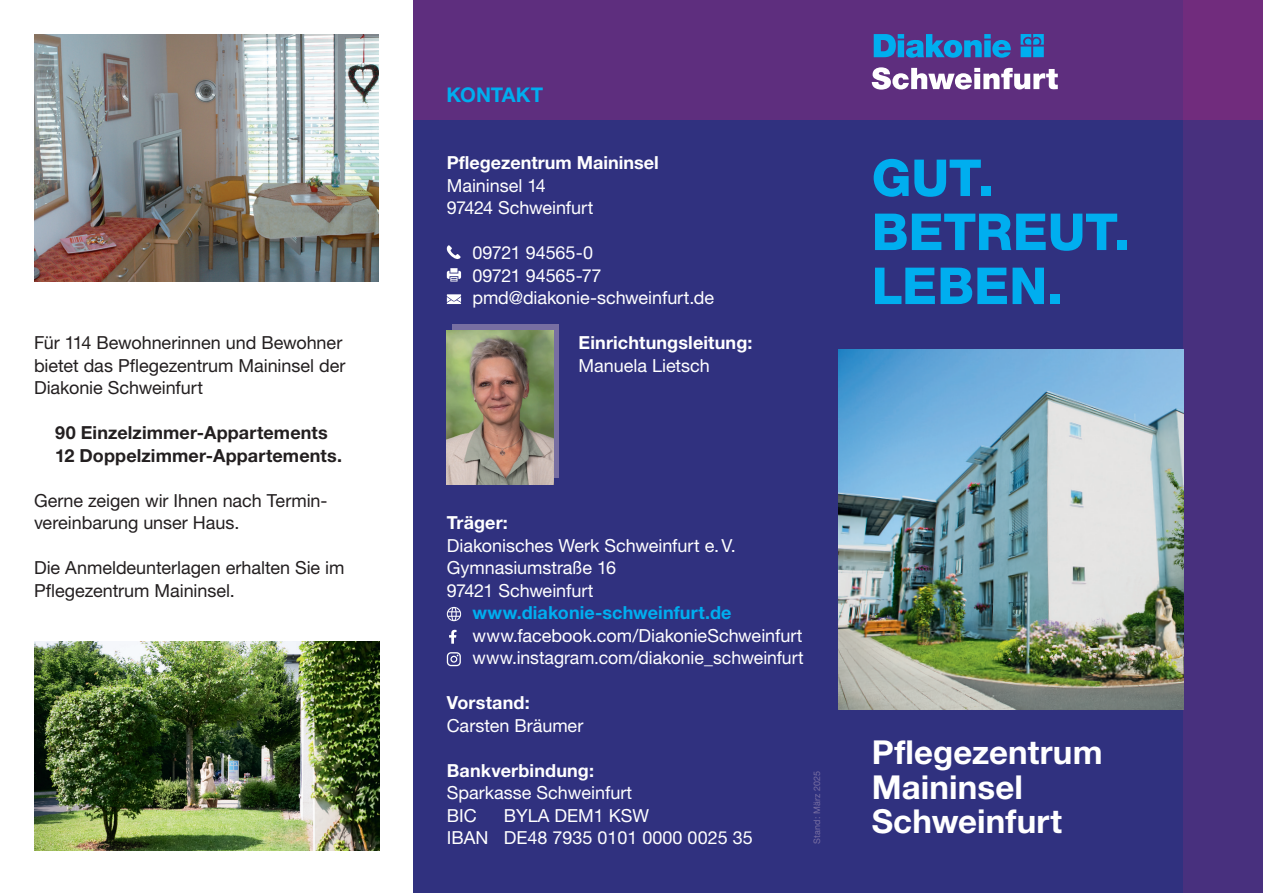
<style>
.page{position:relative;width:1263px;height:893px;background:#fff}
.page>*{position:absolute;margin:0;border:0;box-sizing:border-box;transform-origin:0 0}
.t1{font:800 51px/54px "Helvetica Neue LT Pro";color:#00aeef}
.t2{font:700 33px/34.5px "Helvetica Neue LT Pro";letter-spacing:.005em;color:#fff}
.t3{font:700 20.25px "Helvetica Neue LT Pro";color:#00aeef}
.t4{font:18px/22.5px "Helvetica Neue LT Pro";color:#fff}
.t5{font:18px/22.5px "Helvetica Neue LT Pro";letter-spacing:-.005em;color:#231f20}
.t6{font:700 18px "Helvetica Neue LT Pro";letter-spacing:.005em;color:#fff}
.t7{font:700 18px/22.5px "Helvetica Neue LT Pro";letter-spacing:.01em;color:#231f20}
.t8{font:700 18px "Helvetica Neue LT Pro";letter-spacing:.005em;color:#00aeef}
.t9{font:9px "Helvetica Neue LT Pro";letter-spacing:.025em;color:#786fa2}
</style>
<div class="page">
<img style="left:34px;top:34px;width:344px;height:248px">
<img style="left:34px;top:642px;width:345px;height:208px">
<div style="left:413px;top:116px;width:781px;height:777px;background:#30317f"></div>
<div style="left:413px;top:0;width:781px;height:119px;background:#5e2e7e"></div>
<div style="left:1183px;top:116px;width:80px;height:777px;background:#48307e"></div>
<div style="left:1183px;top:0;width:80px;height:119px;background:#712c7d"></div>
<svg style="left:872px;top:67px;width:186px;height:23px"></svg>
<svg style="left:874px;top:34px;width:170px;height:24px"></svg>
<svg style="left:447px;top:245px;width:14px;height:14px"></svg>
<svg style="left:447px;top:268px;width:14px;height:14px"></svg>
<svg style="left:447px;top:294px;width:14px;height:10px"></svg>
<svg style="left:447px;top:607px;width:14px;height:14px"></svg>
<svg style="left:449px;top:630px;width:7px;height:14px"></svg>
<svg style="left:447px;top:652px;width:14px;height:14px"></svg>
<img style="left:839px;top:349px;width:344px;height:360px">
<svg style="left:453px;top:325px;width:106px;height:153px;fill:#786fa2"></svg>
<img style="left:447px;top:331px;width:106px;height:153px">
<p class="t5" style="left:34px;top:331px;width:313px">Für 114 Bewohnerinnen und Bewohner bietet das Pflegezentrum Maininsel der<br>Diakonie Schweinfurt</p>
<p class="t7" style="left:55px;top:421px;width:288px">90 Einzelzimmer-Appartements<br>12 Doppelzimmer-Appartements.</p>
<p class="t5" style="left:34px;top:488px;width:295px">Gerne zeigen wir Ihnen nach Termin&shy;vereinbarung unser Haus.</p>
<p class="t5" style="left:34px;top:556px;width:312px">Die Anmeldeunterlagen erhalten Sie im<br>Pflegezentrum Maininsel.</p>
<p class="t3" style="left:446px;top:82px;width:98px">KONTAKT</p>
<p class="t6" style="left:447px;top:152px;width:213px">Pflegezentrum Maininsel</p>
<p class="t4" style="left:447px;top:173px;width:148px">Maininsel 14<br>97424 Schweinfurt</p>
<p class="t4" style="left:472px;top:241px;width:243px">09721 94565-0<br>09721 94565-77 pmd@diakonie-schweinfurt.de</p>
<p class="t6" style="left:579px;top:332px;width:175px">Einrichtungsleitung:</p>
<p class="t4" style="left:579px;top:353px;width:133px">Manuela Lietsch</p>
<h1 class="t1" style="left:872px;top:151px;width:260px">GUT.<br>BETREUT.<br>LEBEN.</h1>
<p class="t6" style="left:447px;top:512px;width:63px">Träger:</p>
<p class="t4" style="left:447px;top:533px;width:291px">Diakonisches Werk Schweinfurt e.V.<br>Gymnasiumstraße 16<br>97421 Schweinfurt</p>
<p class="t8" style="left:472px;top:602px;width:261px">www.diakonie-schweinfurt.de</p>
<p class="t4" style="left:472px;top:623px;width:333px">www.facebook.com/DiakonieSchweinfurt www.instagram.com/diakonie_schweinfurt</p>
<p class="t6" style="left:447px;top:692px;width:84px">Vorstand:</p>
<p class="t4" style="left:447px;top:713px;width:138px">Carsten Bräumer</p>
<p class="t6" style="left:447px;top:759px;width:149px">Bankverbindung:</p>
<p class="t4" style="left:447px;top:781px;width:187px">Sparkasse Schweinfurt<br>BIC</p>
<p class="t4" style="left:447px;top:803px;width:307px;text-indent:57px">BYLA DEM1 KSW<br>IBAN DE48 7935 0101 0000 0025 35</p>
<p class="t9" style="left:811px;top:844px;width:75px;rotate:-90deg">Stand: März 2025</p>
<h2 class="t2" style="left:872px;top:734px;width:232px">Pflegezentrum<br>Maininsel<br>Schweinfurt</h2>
</div>
